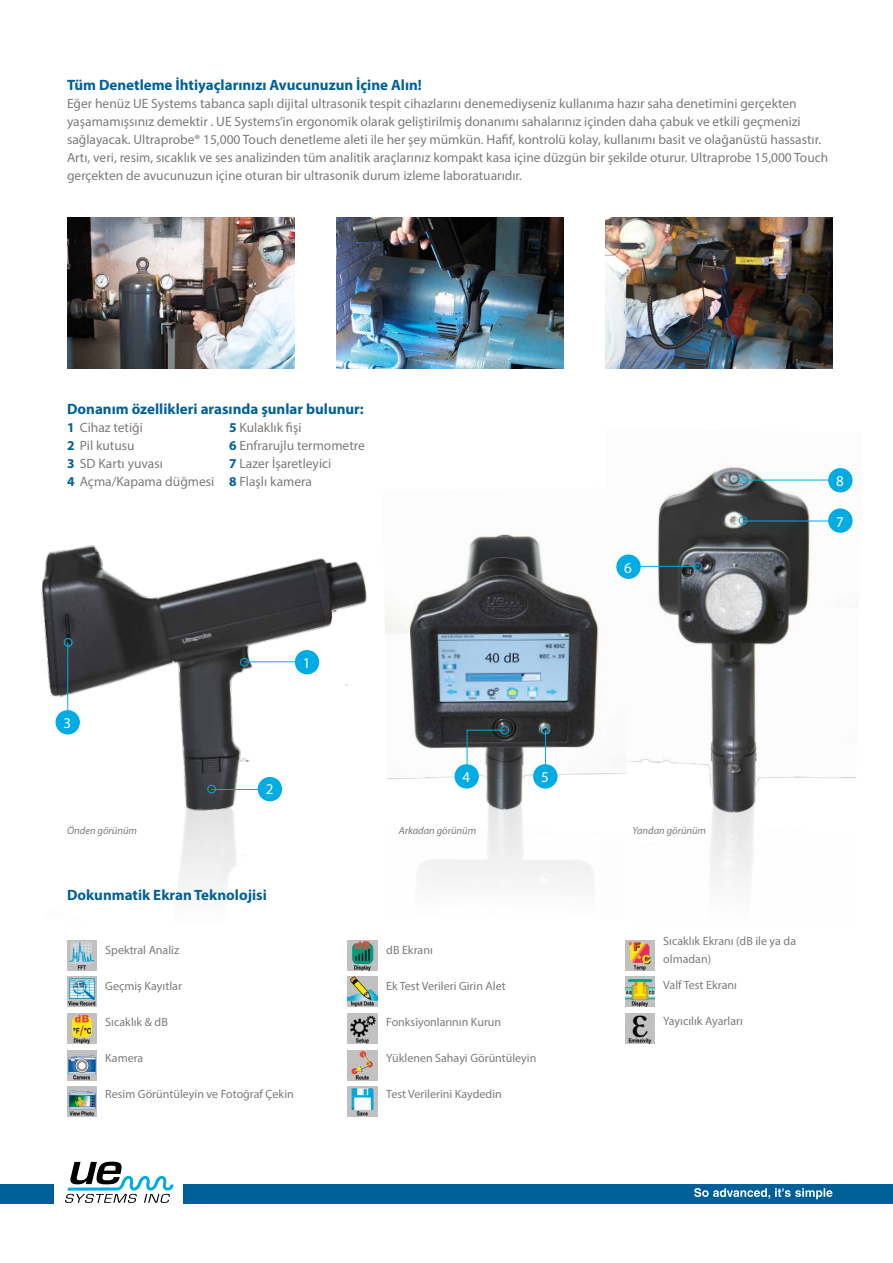
<style>
.page{position:relative;width:893px;height:1263px;background:#fff}
.page>*{position:absolute;margin:0;border:0;box-sizing:border-box;transform-origin:0 0}
.t1{font:700 15px "Myriad Pro";color:#006098}
.t2{font:15px "Myriad Pro";color:#fff}
.t3{font:13.5px/18px "Myriad Pro";color:#7c7b7b}
.t4{font:12px/18px "Myriad Pro";color:#7c7b7b}
.t5{font:italic 10.5px "Myriad Pro";color:#7c7b7b}
.s1{font-weight:700;color:#006098}
</style>
<div class="page">
<img style="left:67px;top:848px;width:311px;height:242px">
<img style="left:41px;top:545px;width:326px;height:303px">
<div style="left:0;top:1184px;width:893px;height:19px;background:#006098"></div>
<div style="left:54px;top:1181px;width:129px;height:27px;background:#fff"></div>
<svg style="left:65px;top:1161px;width:109px;height:42px"></svg>
<svg style="left:694px;top:1188px;width:138px;height:11px"></svg>
<img style="left:628px;top:849px;width:125px;height:195px">
<img style="left:628px;top:465px;width:228px;height:384px">
<img style="left:385px;top:533px;width:243px;height:317px">
<div style="left:616px;top:554px;width:25px;height:25px;background:#00ace3;border-radius:50%"></div>
<div style="left:828px;top:508px;width:24px;height:25px;background:#00ace3;border-radius:50%"></div>
<div style="left:828px;top:468px;width:24px;height:24px;background:#00ace3;border-radius:50%"></div>
<div style="left:258px;top:777px;width:24px;height:24px;background:#00ace3;border-radius:50%"></div>
<div style="left:694px;top:562px;width:8px;height:9px;border:1px solid #00ace3;border-radius:50%"></div>
<hr style="left:631px;top:566px;width:67px;height:1px;background:#00ace3">
<div style="left:739px;top:516px;width:8px;height:9px;border:1px solid #00ace3;border-radius:50%"></div>
<hr style="left:743px;top:521px;width:89px;height:1px;background:#00ace3">
<div style="left:739px;top:475px;width:8px;height:9px;border:1px solid #00ace3;border-radius:50%"></div>
<hr style="left:743px;top:480px;width:89px;height:1px;background:#00ace3">
<div style="left:500px;top:726px;width:9px;height:8px;border:1px solid #00ace3;border-radius:50%"></div>
<svg style="left:466px;top:729px;width:39px;height:51px"></svg>
<div style="left:64px;top:638px;width:8px;height:9px;border:1px solid #00ace3;border-radius:50%"></div>
<hr style="left:67px;top:642px;width:1px;height:78px;background:#00ace3">
<div style="left:207px;top:785px;width:9px;height:8px;border:1px solid #00ace3;border-radius:50%"></div>
<hr style="left:212px;top:789px;width:54px;height:1px;background:#00ace3">
<div style="left:542px;top:726px;width:8px;height:8px;border:1px solid #00ace3;border-radius:50%"></div>
<hr style="left:545px;top:730px;width:1px;height:55px;background:#00ace3">
<div style="left:56px;top:710px;width:24px;height:24px;background:#00ace3;border-radius:50%"></div>
<div style="left:454px;top:764px;width:25px;height:24px;background:#00ace3;border-radius:50%"></div>
<div style="left:533px;top:764px;width:24px;height:24px;background:#00ace3;border-radius:50%"></div>
<img style="left:67px;top:940px;width:30px;height:30px">
<img style="left:347px;top:940px;width:30px;height:30px">
<img style="left:625px;top:940px;width:30px;height:30px">
<img style="left:67px;top:977px;width:30px;height:30px">
<img style="left:347px;top:977px;width:30px;height:30px">
<img style="left:625px;top:977px;width:30px;height:30px">
<img style="left:67px;top:1013px;width:30px;height:30px">
<img style="left:347px;top:1013px;width:30px;height:30px">
<img style="left:625px;top:1013px;width:30px;height:30px">
<img style="left:67px;top:1050px;width:30px;height:30px">
<img style="left:347px;top:1050px;width:30px;height:30px">
<img style="left:67px;top:1087px;width:30px;height:30px">
<img style="left:347px;top:1087px;width:30px;height:30px">
<img style="left:67px;top:218px;width:227px;height:151px">
<img style="left:606px;top:218px;width:226px;height:151px">
<img style="left:336px;top:218px;width:227px;height:151px">
<div style="left:295px;top:650px;width:24px;height:24px;background:#00ace3;border-radius:50%"></div>
<div style="left:240px;top:658px;width:9px;height:8px;border:1px solid #00ace3;border-radius:50%"></div>
<hr style="left:244px;top:661px;width:55px;height:1px;background:#00ace3">
<p class="t1" style="left:67px;top:75px;width:356px">Tüm Denetleme İhtiyaçlarınızı Avucunuzun İçine Alın!</p>
<p class="t3" style="left:67px;top:94px;width:763px">Eğer henüz UE Systems tabanca saplı dijital ultrasonik tespit cihazlarını denemediyseniz kullanıma hazır saha denetimini gerçekten yaşamamışsınız demektir . UE Systems’in ergonomik olarak geliştirilmiş donanımı sahalarınız içinden daha çabuk ve etkili geçmenizi sağlayacak. Ultraprobe® 15,000 Touch denetleme aleti ile her şey mümkün. Hafif, kontrolü kolay, kullanımı basit ve olağanüstü hassastır.<br>Artı, veri, resim, sıcaklık ve ses analizinden tüm analitik araçlarınız kompakt kasa içine düzgün bir şekilde oturur. Ultraprobe 15,000 Touch gerçekten de avucunuzun içine oturan bir ultrasonik durum izleme laboratuarıdır.</p>
<p class="t1" style="left:67px;top:399px;width:298px">Donanım özellikleri arasında şunlar bulunur:</p>
<p class="t3" style="left:67px;top:418px;width:77px"><span class="s1">1</span> Cihaz tetiği</p>
<p class="t3" style="left:229px;top:418px;width:74px"><span class="s1">5</span> Kulaklık fişi</p>
<p class="t3" style="left:67px;top:436px;width:69px"><span class="s1">2</span> Pil kutusu</p>
<p class="t3" style="left:229px;top:436px;width:137px"><span class="s1">6</span> Enfrarujlu termometre</p>
<p class="t3" style="left:67px;top:454px;width:97px"><span class="s1">3</span> SD Kartı yuvası</p>
<p class="t3" style="left:67px;top:454px;width:266px;text-indent:162px"><span class="s1">7</span> Lazer İşaretleyici<br><span class="s1">4</span> Açma/Kapama düğmesi <span class="s1">8</span> Flaşlı kamera</p>
<p class="t2" style="left:63px;top:714px;width:9px">3</p>
<p class="t2" style="left:303px;top:654px;width:9px">1</p>
<p class="t2" style="left:266px;top:780px;width:9px">2</p>
<p class="t2" style="left:624px;top:558px;width:9px">6</p>
<p class="t2" style="left:462px;top:768px;width:9px">4</p>
<p class="t2" style="left:541px;top:768px;width:9px">5</p>
<p class="t5" style="left:67px;top:824px;width:71px">Önden görünüm</p>
<p class="t5" style="left:399px;top:824px;width:79px">Arkadan görünüm</p>
<p class="t5" style="left:633px;top:824px;width:75px">Yandan görünüm</p>
<p class="t1" style="left:67px;top:885px;width:201px">Dokunmatik Ekran Teknolojisi</p>
<p class="t4" style="left:105px;top:941px;width:75px">Spektral Analiz</p>
<p class="t4" style="left:105px;top:977px;width:78px">Geçmiş Kayıtlar</p>
<p class="t4" style="left:105px;top:1013px;width:64px">Sıcaklık &amp; dB</p>
<p class="t4" style="left:105px;top:1049px;width:40px">Kamera</p>
<p class="t4" style="left:105px;top:1085px;width:190px">Resim Görüntüleyin ve Fotoğraf Çekin</p>
<p class="t4" style="left:386px;top:941px;width:48px">dB Ekranı</p>
<p class="t4" style="left:386px;top:977px;width:121px">Ek Test Verileri Girin Alet</p>
<p class="t4" style="left:386px;top:1013px;width:116px">Fonksiyonlarının Kurun</p>
<p class="t4" style="left:386px;top:1049px;width:152px">Yüklenen Sahayi Görüntüleyin</p>
<p class="t4" style="left:386px;top:1085px;width:117px">Test Verilerini Kaydedin</p>
<p class="t4" style="left:663px;top:932px;width:134px">Sıcaklık Ekranı (dB ile ya da olmadan)</p>
<p class="t4" style="left:663px;top:975px;width:75px">Valf Test Ekranı</p>
<p class="t4" style="left:663px;top:1011px;width:81px">Yayıcılık Ayarları</p>
<p class="t2" style="left:836px;top:472px;width:9px">8</p>
<p class="t2" style="left:836px;top:512px;width:9px">7</p>
</div>
